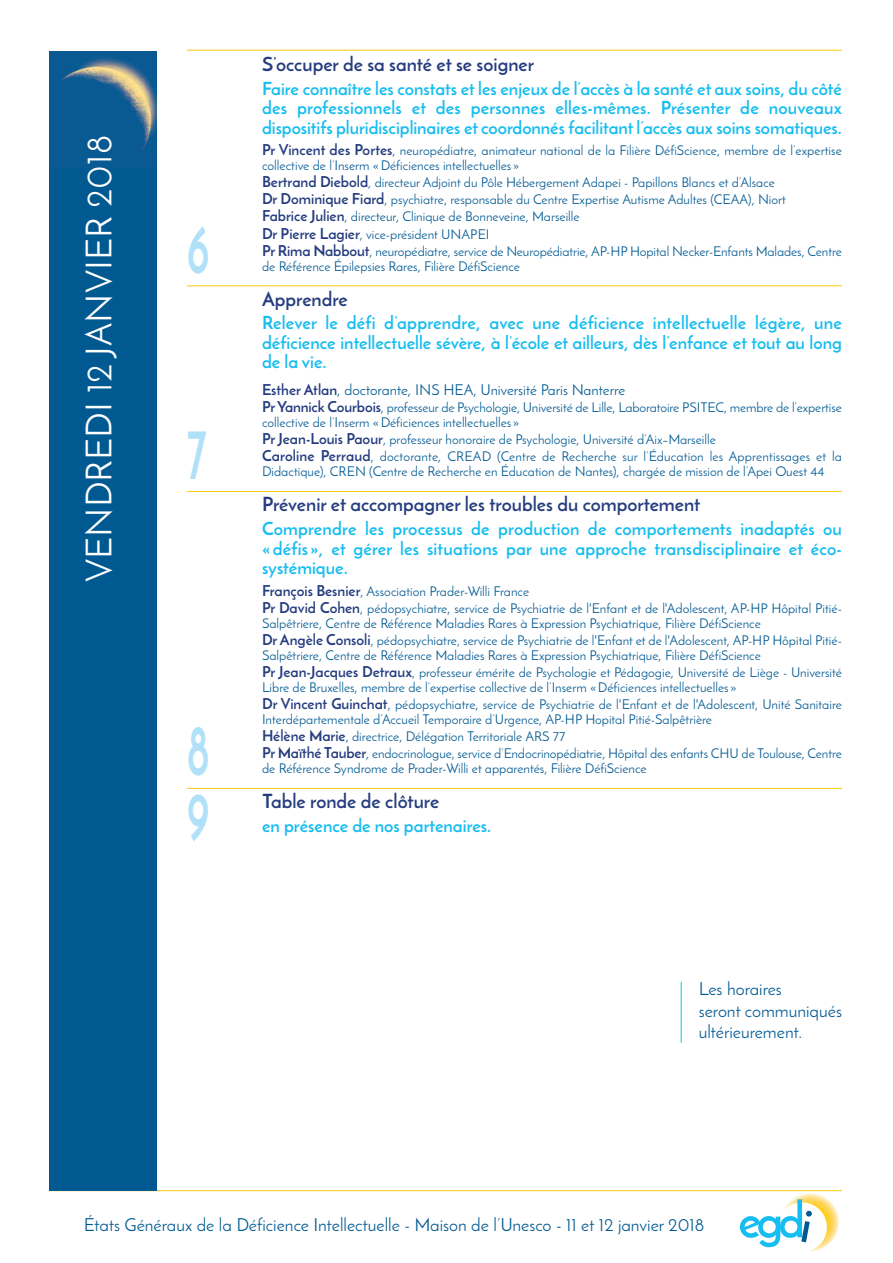
<style>
.page{position:relative;width:893px;height:1263px;background:#fff}
.page>*{position:absolute;margin:0;border:0;box-sizing:border-box;transform-origin:0 0}
.t1{font:700 72px/65.8px "Josefin Sans";color:#b1e1f8;scale:.6 1}
.t2{font:36px "Josefin Sans";color:#fff}
.t3{font:700 19.5px "Josefin Sans";color:#253c7f}
.t4{font:700 18px/19.5px "Josefin Sans";color:#15bdf0;text-align:justify}
.t5{font:18px/21.6px "Josefin Sans";color:#015992}
.t6{font:15px "Josefin Sans";color:#015992}
.t7{font:13.5px/17.1px "Josefin Sans";color:#015992}
.s1{font-weight:700;font-size:15px;color:#253c7f}
.s2{font-weight:700;color:#253c7f}
</style>
<div class="page">
<svg style="left:740px;top:1193px;width:99px;height:58px"></svg>
<hr style="left:49px;top:1190px;width:793px;height:1px;background:#feca0a">
<hr style="left:187px;top:50px;width:655px;height:1px;background:#feca0a">
<hr style="left:187px;top:285px;width:655px;height:1px;background:#feca0a">
<hr style="left:187px;top:491px;width:655px;height:1px;background:#feca0a">
<hr style="left:187px;top:788px;width:655px;height:1px;background:#feca0a">
<div style="left:49px;top:51px;width:107px;height:1140px;background:#015992"></div>
<img style="left:62px;top:56px;width:94px;height:95px">
<hr style="left:681px;top:982px;width:1px;height:60px;background:#15bdf0">
<h2 class="t2" style="left:77px;top:582px;width:448px;rotate:-90deg">VENDREDI 12 JANVIER 2018</h2>
<h1 class="t1" style="left:187px;top:215px;width:40px">6</h1>
<h1 class="t1" style="left:187px;top:421px;width:35px">7</h1>
<h1 class="t1" style="left:187px;top:716px;width:40px">8<br>9</h1>
<h3 class="t3" style="left:262px;top:52px;width:273px">S’occuper de sa santé et se soigner</h3>
<p class="t4" style="left:262px;top:78px;width:581px">Faire connaître les constats et les enjeux de l’accès à la santé et aux soins, du côté des professionnels et des personnes elles-mêmes. Présenter de nouveaux dispositifs pluridisciplinaires et coordonnés facilitant l’accès aux soins somatiques.</p>
<p class="t7" style="left:262px;top:143px;width:581px;line-height:15px"><span class="s1">Pr Vincent des Portes</span>, neuropédiatre, animateur national de la Filière DéfiScience, membre de l’expertise collective de l’Inserm «Déficiences intellectuelles »</p>
<p class="t7" style="left:262px;top:174px;width:581px"><span class="s1">Bertrand Diebold</span>, directeur Adjoint du Pôle Hébergement Adapei - Papillons Blancs et d’Alsace<br><span class="s1">Dr Dominique Fiard</span>, psychiatre, responsable du Centre Expertise Autisme Adultes (CEAA), Niort<br><span class="s1">Fabrice Julien</span>, directeur, Clinique de Bonneveine, Marseille<br><span class="s1">Dr Pierre Lagier</span>, vice-président UNAPEI<br><span class="s1">Pr Rima Nabbout</span>, neuropédiatre, service de Neuropédiatrie, AP-HP Hopital Necker-Enfants Malades, Centre</p>
<p class="t7" style="left:262px;top:257px;width:259px">de Référence Épilepsies Rares, Filière DéfiScience</p>
<h3 class="t3" style="left:262px;top:287px;width:87px">Apprendre</h3>
<h3 class="t4" style="left:262px;top:313px;width:581px">Relever le défi d’apprendre, avec une déficience intellectuelle légère, une déficience intellectuelle sévère, à l’école et ailleurs, dès l’enfance et tout au long de la vie.</h3>
<p class="t6" style="left:262px;top:381px;width:365px"><span class="s2">Esther Atlan</span>, doctorante, INS HEA, Université Paris Nanterre</p>
<p class="t7" style="left:262px;top:400px;width:581px;line-height:15px"><span class="s1">PrYannick Courbois</span>, professeur de Psychologie, Université de Lille, Laboratoire PSITEC, membre de l’expertise collective de l’Inserm «Déficiences intellectuelles »</p>
<p class="t7" style="left:262px;top:431px;width:581px"><span class="s1">Pr Jean-Louis Paour</span>, professeur honoraire de Psychologie, Université d’Aix–Marseille<br><span class="s1">Caroline Perraud</span>, doctorante, CREAD (Centre de Recherche sur l’Éducation les Apprentissages et la</p>
<p class="t7" style="left:262px;top:463px;width:564px">Didactique), CREN (Centre de Recherche en Éducation de Nantes), chargée de mission de l’Apei Ouest 44</p>
<h3 class="t3" style="left:262px;top:492px;width:440px">Prévenir et accompagner les troubles du comportement</h3>
<h3 class="t4" style="left:262px;top:519px;width:581px">Comprendre les processus de production de comportements inadaptés ou «défis », et gérer les situations par une approche transdisciplinaire et éco&shy;systémique.</h3>
<p class="t7" style="left:262px;top:582px;width:581px"><span class="s1">François Besnier</span>, Association Prader-Willi France<br><span class="s1">Pr David Cohen</span>, pédopsychiatre, service de Psychiatrie de l'Enfant et de l'Adolescent, AP-HP Hôpital Pitié-</p>
<p class="t7" style="left:262px;top:614px;width:581px">Salpêtriere, Centre de Référence Maladies Rares à Expression Psychiatrique, Filière DéfiScience<br><span class="s1">Dr Angèle Consoli</span>, pédopsychiatre, service de Psychiatrie de l'Enfant et de l'Adolescent, AP-HP Hôpital Pitié-</p>
<p class="t7" style="left:262px;top:646px;width:581px">Salpêtriere, Centre de Référence Maladies Rares à Expression Psychiatrique, Filière DéfiScience<br><span class="s1">Pr Jean-Jacques Detraux</span>, professeur émérite de Psychologie et Pédagogie, Université de Liège - Université</p>
<p class="t7" style="left:262px;top:678px;width:581px">Libre de Bruxelles, membre de l’expertise collective de l’Inserm «Déficiences intellectuelles »<br><span class="s1">Dr Vincent Guinchat</span>, pédopsychiatre, service de Psychiatrie de l'Enfant et de l'Adolescent, Unité Sanitaire</p>
<p class="t7" style="left:262px;top:711px;width:581px">Interdépartementale d’Accueil Temporaire d’Urgence, AP-HP Hopital Pitié-Salpêtrière<br><span class="s1">Hélène Marie</span>, directrice, Délégation Territoriale ARS 77<br><span class="s1">Pr Maïthé Tauber</span>, endocrinologue, service d’Endocrinopédiatrie, Hôpital des enfants CHU de Toulouse, Centre</p>
<p class="t7" style="left:262px;top:760px;width:386px">de Référence Syndrome de Prader-Willi et apparentés, Filière DéfiScience</p>
<h3 class="t3" style="left:262px;top:789px;width:179px">Table ronde de clôture</h3>
<h3 class="t4" style="left:262px;top:816px;width:231px">en présence de nos partenaires.</h3>
<h3 class="t5" style="left:699px;top:978px;width:145px">Les horaires<br>seront communiqués ultérieurement.</h3>
<h3 class="t5" style="left:84px;top:1214px;width:622px">États Généraux de la Déficience Intellectuelle - Maison de l’Unesco - 11 et 12 janvier 2018</h3>
</div>
